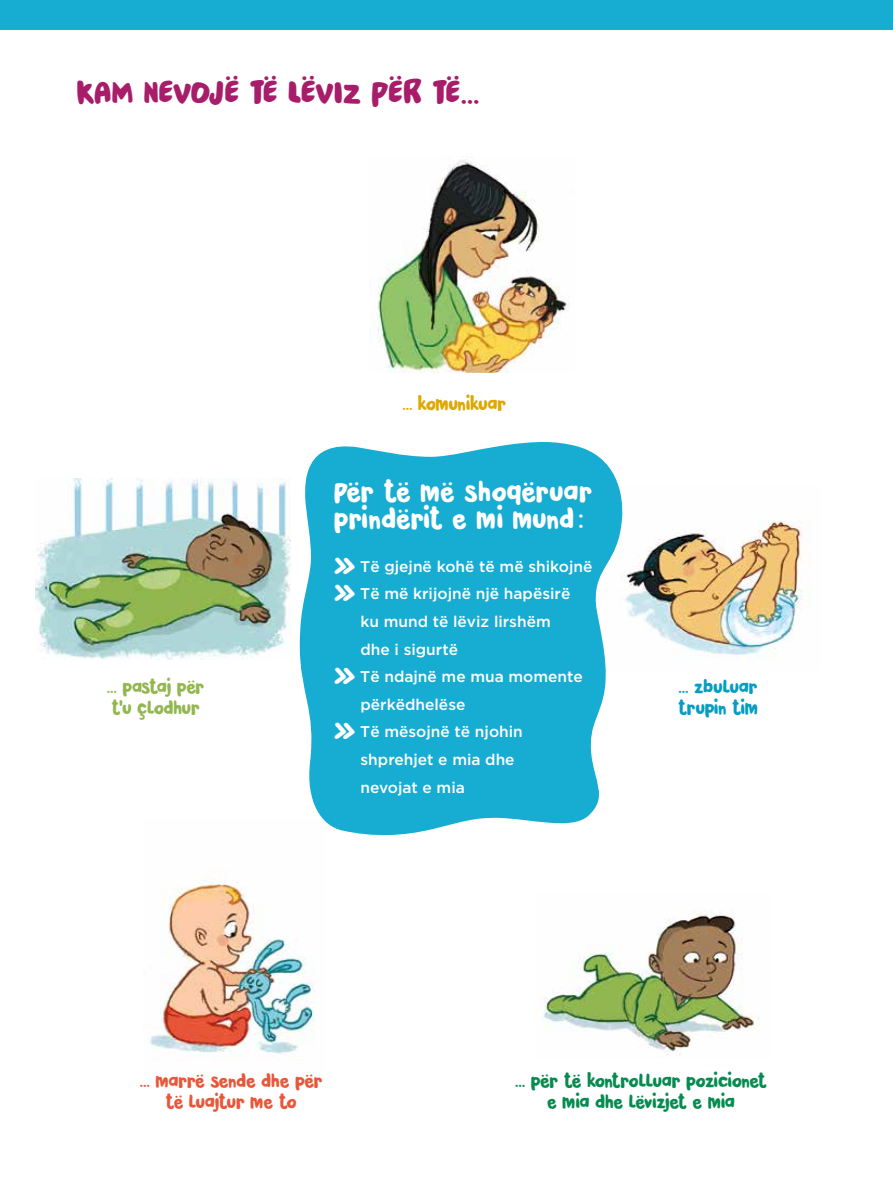
<style>
.page{position:relative;width:893px;height:1191px;background:#fff}
.page>*{position:absolute;margin:0;border:0;box-sizing:border-box;transform-origin:0 0}
.t1{font:33px "Pardesi";letter-spacing:-.03em;color:#a71d6a}
.t2{font:27px/27.6px "Pardesi";color:#fff}
.t3{font:18px/21px "Pardesi";letter-spacing:-.03em;color:#068b50;text-align:center}
.t4{font:18px/21px "Pardesi";letter-spacing:-.02em;color:#e8573a;text-align:center}
.t5{font:18px/21px "Pardesi";letter-spacing:-.03em;color:#92b750}
.t6{font:18px/21px "Pardesi";letter-spacing:-.02em;color:#059dc2}
.t7{font:18px "Pardesi";letter-spacing:-.02em;color:#dea800}
.t8{font:500 15.45px "Gotham";color:#fff}
.s1{font-family:"Pardesi";font-weight:400;font-size:30px}
</style>
<div class="page">
<div style="left:0;top:0;width:893px;height:30px;background:#17acd2"></div>
<img style="left:149px;top:877px;width:166px;height:177px">
<img style="left:35px;top:478px;width:255px;height:181px">
<img style="left:625px;top:521px;width:185px;height:134px">
<img style="left:540px;top:910px;width:220px;height:145px">
<svg style="left:300px;top:442px;width:323px;height:394px;background:#34b6d7"></svg>
<img style="left:370px;top:159px;width:199px;height:213px">
<h1 class="t1" style="left:77px;top:68px;width:404px">KAM NEVOJË TË LËVIZ PËR TË…</h1>
<p class="t7" style="left:402px;top:390px;width:106px">… KOMUNIKUAR</p>
<h2 class="t2" style="left:334px;top:477px;width:260px">PËR TË MË SHOQËRUAR<br>PRINDËRIT E MI MUND :</h2>
<p class="t8" style="left:334px;top:557px;width:260px"><span class="s1">»</span> Të gjejnë kohë të më shikojnë</p>
<p class="t8" style="left:334px;top:585px;width:238px"><span class="s1">»</span> Të më krijojnë një hapësirë</p>
<p class="t8" style="left:361px;top:612px;width:192px">ku mund të lëviz lirshëm</p>
<p class="t8" style="left:361px;top:640px;width:99px">dhe i sigurtë</p>
<p class="t8" style="left:334px;top:668px;width:250px"><span class="s1">»</span> Të ndajnë me mua momente</p>
<p class="t8" style="left:361px;top:695px;width:106px">përkëdhelëse</p>
<p class="t8" style="left:334px;top:723px;width:191px"><span class="s1">»</span> Të mësojnë të njohin</p>
<p class="t8" style="left:361px;top:750px;width:156px">shprehjet e mia dhe</p>
<p class="t8" style="left:361px;top:778px;width:106px">nevojat e mia</p>
<p class="t5" style="left:107px;top:676px;width:99px">… PASTAJ PËR<br>T’U ÇLODHUR</p>
<p class="t6" style="left:678px;top:676px;width:82px">… ZBULUAR<br>TRUPIN TIM</p>
<p class="t4" style="left:140px;top:1070px;width:184px">… MARRË SENDE DHE PËR<br>TË LUAJTUR ME TO</p>
<p class="t3" style="left:515px;top:1070px;width:253px">… PËR TË KONTROLLUAR POZICIONET<br>E MIA DHE LËVIZJET E MIA</p>
</div>
